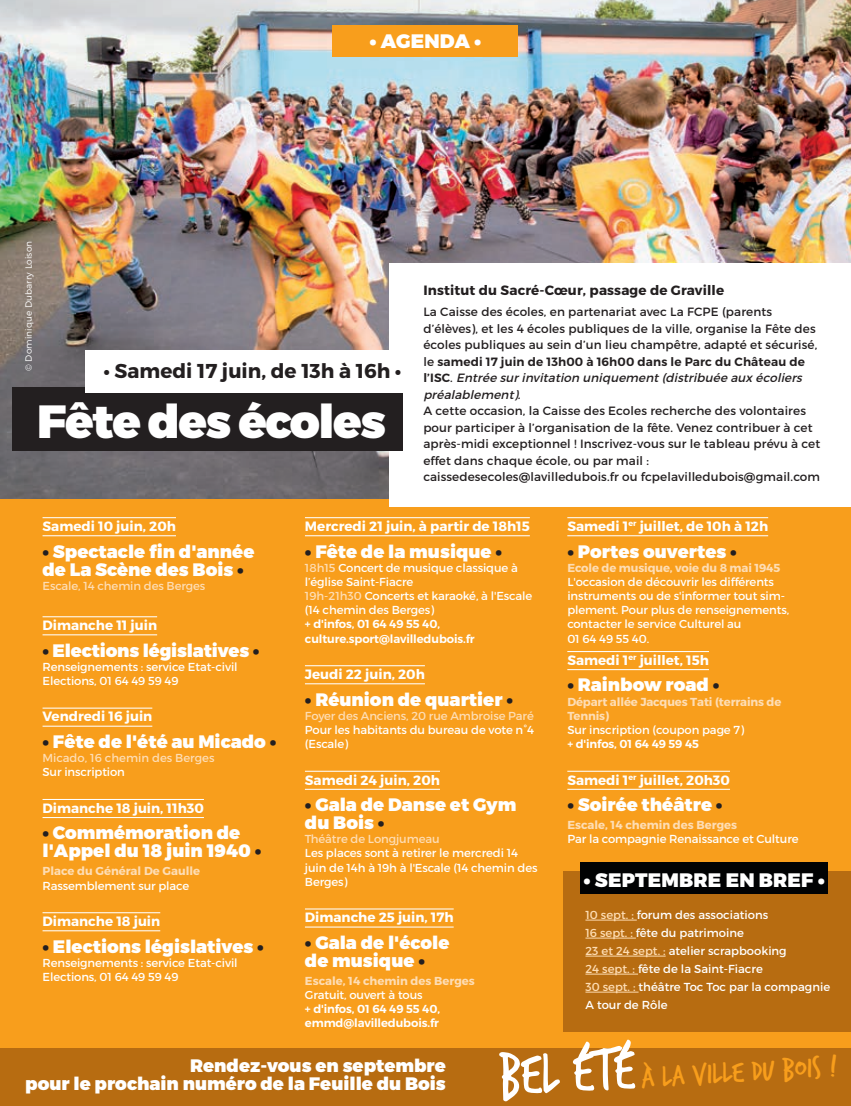
<style>
.page{position:relative;width:851px;height:1106px;background:#fff}
.page>*{position:absolute;margin:0;border:0;box-sizing:border-box;transform-origin:0 0}
.t1{font:900 46.5px "Montserrat";letter-spacing:-.03em;color:#fff}
.t2{font:31.5px "Trash Hand";color:#f89e1c}
.t3{font:700 20.1px "Montserrat";color:#231f20}
.t4{font:900 19.5px "Montserrat";letter-spacing:.01em;color:#fff}
.t5{font:900 18px/18px "Montserrat";color:#fff}
.t6{font:700 13.5px "Montserrat";color:#fff}
.t7{font:700 13.5px "Montserrat";letter-spacing:.01em;color:#231f20}
.t8{font:12px/16.5px "Montserrat";letter-spacing:.01em;color:#231f20}
.t9{font:11.55px/14.1px "Montserrat";letter-spacing:-.01em;color:#fff}
.t10{font:700 11.55px/14.1px "Montserrat";letter-spacing:-.01em;color:#feddb4}
.t11{font:600 11.55px/14.1px "Montserrat";letter-spacing:-.01em;color:#fff}
.t12{font:11.55px "Montserrat";letter-spacing:-.01em;color:#feddb4}
.t13{font:300 9px "Montserrat";letter-spacing:.01em;color:#fff}
.s1{font-weight:600}
.s2{font-style:italic}
.s3{color:#231f20}
.s4{color:#feddb4}
.s5{font-size:62.55px;color:#fff}
</style>
<div class="page">
<div style="left:0;top:35px;width:850px;height:1071px;background:#f89e1c"></div>
<img style="left:0;top:0;width:850px;height:498px">
<hr style="left:43px;top:517px;width:133px;height:1px;background:#fff">
<hr style="left:43px;top:535px;width:133px;height:1px;background:#fff">
<hr style="left:43px;top:616px;width:114px;height:1px;background:#fff">
<hr style="left:43px;top:634px;width:114px;height:1px;background:#fff">
<hr style="left:43px;top:707px;width:109px;height:1px;background:#fff">
<hr style="left:43px;top:725px;width:109px;height:1px;background:#fff">
<hr style="left:43px;top:799px;width:161px;height:1px;background:#fff">
<hr style="left:43px;top:817px;width:161px;height:1px;background:#fff">
<hr style="left:43px;top:912px;width:117px;height:1px;background:#fff">
<hr style="left:43px;top:930px;width:117px;height:1px;background:#fff">
<hr style="left:305px;top:517px;width:224px;height:1px;background:#fff">
<hr style="left:305px;top:535px;width:224px;height:1px;background:#fff">
<hr style="left:305px;top:665px;width:120px;height:1px;background:#fff">
<hr style="left:305px;top:683px;width:120px;height:1px;background:#fff">
<hr style="left:305px;top:770px;width:135px;height:1px;background:#fff">
<hr style="left:305px;top:788px;width:135px;height:2px;background:#fff">
<hr style="left:305px;top:908px;width:148px;height:1px;background:#fff">
<hr style="left:305px;top:926px;width:148px;height:1px;background:#fff">
<hr style="left:567px;top:517px;width:201px;height:1px;background:#fff">
<hr style="left:567px;top:535px;width:201px;height:1px;background:#fff">
<hr style="left:567px;top:651px;width:141px;height:1px;background:#fff">
<hr style="left:567px;top:669px;width:141px;height:1px;background:#fff">
<hr style="left:567px;top:770px;width:163px;height:1px;background:#fff">
<hr style="left:567px;top:788px;width:163px;height:2px;background:#fff">
<div style="left:563px;top:871px;width:287px;height:160px;background:#b76c11"></div>
<div style="left:580px;top:862px;width:247px;height:31px;background:#010203"></div>
<hr style="left:585px;top:919px;width:51px;height:1px;background:#feddb4">
<hr style="left:585px;top:937px;width:50px;height:1px;background:#feddb4">
<hr style="left:585px;top:955px;width:80px;height:1px;background:#feddb4">
<hr style="left:585px;top:973px;width:53px;height:1px;background:#feddb4">
<hr style="left:585px;top:991px;width:53px;height:1px;background:#feddb4">
<div style="left:333px;top:25px;width:185px;height:31px;background:#f89e1c"></div>
<div style="left:389px;top:264px;width:461px;height:243px;background:#fff"></div>
<div style="left:13px;top:387px;width:390px;height:64px;background:#231f20"></div>
<div style="left:85px;top:350px;width:320px;height:42px;background:#fff"></div>
<div style="left:0;top:1049px;width:850px;height:57px;background:#b76c11"></div>
<h3 class="t4" style="left:369px;top:28px;width:113px">• AGENDA •</h3>
<p class="t13" style="left:23px;top:371px;width:132px;rotate:-90deg">© Dominique Dubarry Loison</p>
<h3 class="t3" style="left:103px;top:358px;width:299px">• Samedi 17 juin, de 13h à 16h •</h3>
<h1 class="t1" style="left:37px;top:392px;width:350px">Fête des écoles</h1>
<p class="t7" style="left:423px;top:282px;width:302px">Institut du Sacré-Cœur, passage de Graville</p>
<p class="t8" style="left:423px;top:304px;width:395px">La Caisse des écoles, en partenariat avec La FCPE (parents d’élèves), et les 4 écoles publiques de la ville, organise la Fête des écoles publiques au sein d’un lieu champêtre, adapté et sécurisé, le <span class="s1">samedi 17 juin de 13h00 à 16h00 dans le Parc du Château de<br>l ’ I S C</span> . <span class="s2">Entrée surinvitation uniquement(distribuée aux écoliers préalablement).</span></p>
<p class="t8" style="left:423px;top:403px;width:398px">A cette occasion, la Caisse des Ecoles recherche des volontaires pour participer à l’organisation de la fête. Venez contribuer à cet après-midi exceptionnel ! Inscrivez-vous sur le tableau prévu à cet effet dans chaque école, ou par mail : caissedesecoles@lavilledubois.fr ou fcpelavilledubois@gmail.com</p>
<p class="t6" style="left:43px;top:518px;width:135px">Samedi 10 juin, 20h</p>
<h3 class="t5" style="left:43px;top:543px;width:213px"><span class="s3">•</span> Spectacle fin d'année de La Scène des Bois <span class="s3">•</span></h3>
<p class="t12" style="left:43px;top:578px;width:164px">Escale, 14 chemin des Berges</p>
<p class="t6" style="left:43px;top:617px;width:116px">Dimanche 11 juin</p>
<h3 class="t5" style="left:43px;top:642px;width:218px"><span class="s3">•</span> Elections législatives <span class="s3">•</span></h3>
<p class="t9" style="left:43px;top:659px;width:196px">Renseignements : service Etat-civil<br>Elections, 01 64 49 59 49</p>
<p class="t6" style="left:43px;top:708px;width:111px">Vendredi 16 juin</p>
<h3 class="t5" style="left:43px;top:733px;width:235px"><span class="s3">•</span> Fête de l'été au Micado <span class="s3">•</span></h3>
<p class="t12" style="left:43px;top:751px;width:173px">Micado, 16 chemin des Berges</p>
<p class="t9" style="left:43px;top:765px;width:84px">Sur inscription</p>
<p class="t6" style="left:43px;top:799px;width:163px">Dimanche 18 juin, 11h30</p>
<h3 class="t5" style="left:43px;top:824px;width:220px"><span class="s3">•</span> Commémoration de l'Appel du 18 juin 1940 <span class="s3">•</span></h3>
<p class="t10" style="left:43px;top:864px;width:159px">Place du Général De Gaulle</p>
<p class="t9" style="left:43px;top:878px;width:148px">Rassemblement sur place</p>
<p class="t6" style="left:43px;top:912px;width:119px">Dimanche 18 juin</p>
<h3 class="t5" style="left:43px;top:937px;width:223px"><span class="s3">•</span> Elections législatives <span class="s3">•</span></h3>
<p class="t9" style="left:43px;top:955px;width:196px">Renseignements : service Etat-civil<br>Elections, 01 64 49 59 49</p>
<p class="t6" style="left:305px;top:518px;width:226px">Mercredi 21 juin, à partir de 18h15</p>
<h3 class="t5" style="left:305px;top:543px;width:199px"><span class="s3">•</span> Fête de la musique <span class="s3">•</span></h3>
<p class="t9" style="left:305px;top:560px;width:229px"><span class="s4">18h15</span> Concert de musique classique à l’église Saint-Fiacre<br><span class="s4">19h-21h30</span> Concerts et karaoké, à l'Escale (14 chemin des Berges)</p>
<p class="t11" style="left:305px;top:617px;width:171px">+ d'infos, 01 64 49 55 40, culture.sport@lavilledubois.fr</p>
<p class="t6" style="left:305px;top:666px;width:121px">Jeudi 22 juin, 20h</p>
<h3 class="t5" style="left:305px;top:690px;width:209px"><span class="s3">•</span> Réunion de quartier <span class="s3">•</span></h3>
<p class="t12" style="left:305px;top:708px;width:230px">Foyer des Anciens, 20 rue Ambroise Paré</p>
<p class="t9" style="left:305px;top:722px;width:230px">Pour les habitants du bureau de vote n°4 (Escale)</p>
<p class="t6" style="left:305px;top:771px;width:136px">Samedi 24 juin, 20h</p>
<h3 class="t5" style="left:305px;top:796px;width:213px"><span class="s3">•</span> Gala de Danse et Gym du Bois <span class="s3">•</span></h3>
<p class="t12" style="left:305px;top:832px;width:136px">Théâtre de Longjumeau</p>
<p class="t9" style="left:305px;top:846px;width:234px">Les places sont à retirer le mercredi 14 juin de 14h à 19h à l'Escale (14 chemin des<br>Berges)</p>
<p class="t6" style="left:305px;top:909px;width:150px">Dimanche 25 juin, 17h</p>
<h3 class="t5" style="left:305px;top:934px;width:146px"><span class="s3">•</span> Gala de l'école de musique <span class="s3">•</span></h3>
<p class="t10" style="left:305px;top:973px;width:171px">Escale, 14 chemin des Berges</p>
<p class="t9" style="left:305px;top:987px;width:119px">Gratuit, ouvert à tous</p>
<p class="t11" style="left:305px;top:1002px;width:137px">+ d'infos, 01 64 49 55 40, emmd@lavilledubois.fr</p>
<p class="t6" style="left:567px;top:518px;width:202px">Samedi 1<sup>er</sup> juillet, de 10h à 12h</p>
<h3 class="t5" style="left:567px;top:543px;width:171px"><span class="s3">•</span> Portes ouvertes <span class="s3">•</span></h3>
<p class="t10" style="left:567px;top:560px;width:214px">Ecole de musique, voie du 8 mai 1945</p>
<p class="t9" style="left:567px;top:574px;width:223px">L'occasion de découvrir les différents instruments ou de s'informer tout sim&shy;plement. Pour plus de renseignements, contacter le service Culturel au<br>01 64 49 55 40.</p>
<p class="t6" style="left:567px;top:651px;width:143px">Samedi 1<sup>er</sup> juillet, 15h</p>
<h3 class="t5" style="left:567px;top:676px;width:153px"><span class="s3">•</span> Rainbow road <span class="s3">•</span></h3>
<p class="t10" style="left:567px;top:694px;width:215px">Départ allée Jacques Tati (terrains de<br>Tennis)</p>
<p class="t9" style="left:567px;top:722px;width:178px">Sur inscription (coupon page 7)</p>
<p class="t11" style="left:567px;top:737px;width:133px">+ d'infos, 01 64 49 59 45</p>
<p class="t6" style="left:567px;top:771px;width:164px">Samedi 1<sup>er</sup> juillet, 20h30</p>
<h3 class="t5" style="left:567px;top:796px;width:157px"><span class="s3">•</span> Soirée théâtre <span class="s3">•</span></h3>
<p class="t10" style="left:567px;top:818px;width:171px">Escale, 14 chemin des Berges</p>
<p class="t9" style="left:567px;top:832px;width:233px">Par la compagnie Renaissance et Culture</p>
<h3 class="t4" style="left:583px;top:868px;width:243px">• SEPTEMBRE EN BREF •</h3>
<p class="t9" style="left:585px;top:905px;width:246px;line-height:18px"><span class="s4">10 sept. :</span> forum des associations<br><span class="s4">16 sept. :</span> fête du patrimoine<br><span class="s4">23 et 24 sept. :</span> atelier scrapbooking<br><span class="s4">24 sept. :</span> fête de la Saint-Fiacre<br><span class="s4">30 sept. :</span> théâtre Toc Toc par la compagnie<br>A tour de Rôle</p>
<h3 class="t5" style="left:25px;top:1056px;width:422px;text-align:right">Rendez-vous en septembre<br>pour le prochain numéro de la Feuille du Bois</h3>
<h2 class="t2" style="left:499px;top:1068px;width:339px;rotate:-3deg"><span class="s5">BEL ÉTÉ</span> À LA VILLE DU BOIS !</h2>
</div>
